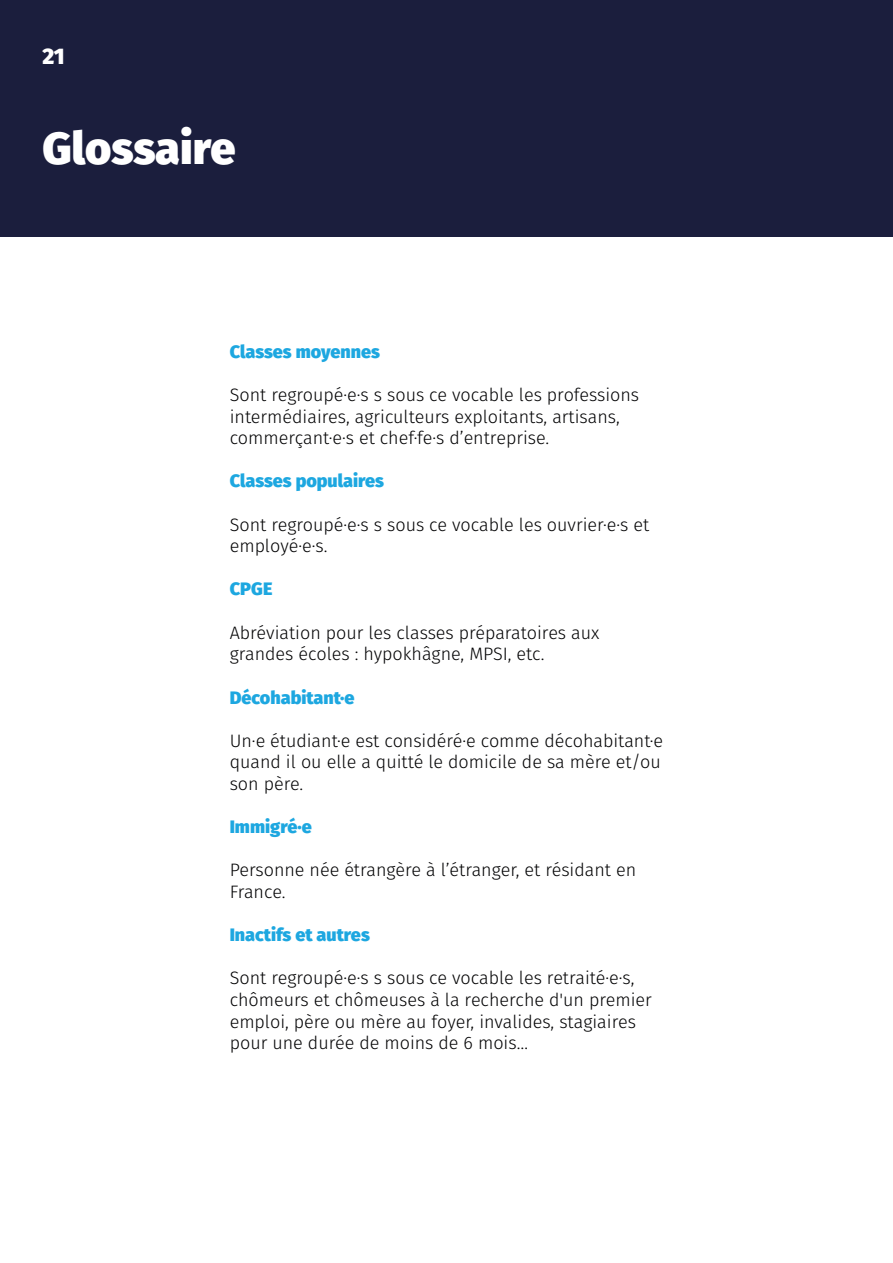
<style>
.page{position:relative;width:893px;height:1263px;background:#fff}
.page>*{position:absolute;margin:0;border:0;box-sizing:border-box;transform-origin:0 0}
.t1{font:800 45px "Fira Sans";color:#fff}
.t2{font:800 22.5px "Fira Sans";color:#fff}
.t3{font:300 18px/21.6px "Fira Sans";color:#020203}
.t4{font:800 18px "Fira Sans";color:#1da7e0}
.s1{color:#000}
</style>
<div class="page">
<div style="left:0;top:0;width:893px;height:236px;background:#1b1e3d"></div>
<p class="t2" style="left:43px;top:36px;width:24px">21</p>
<h1 class="t1" style="left:43px;top:109px;width:195px">Glossaire</h1>
<p class="t4" style="left:230px;top:335px;width:152px">Classes moyennes</p>
<p class="t3" style="left:230px;top:384px;width:411px">Sont regroupé·e·s s sous ce vocable les professions intermédiaires, agriculteurs exploitants, artisans, commerçant·e·s et chef·fe·s d’entreprise.</p>
<p class="t4" style="left:230px;top:465px;width:156px">Classes populaires</p>
<p class="t3" style="left:230px;top:513px;width:421px">Sont regroupé·e·s s sous ce vocable les ouvrier·e·s et employé·e·s.</p>
<p class="t4" style="left:230px;top:573px;width:44px">CPGE</p>
<p class="t3" style="left:230px;top:621px;width:371px">Abréviation pour les classes préparatoires aux grandes écoles : hypokhâgne, MPSI, etc.</p>
<p class="t4" style="left:230px;top:681px;width:126px">Décohabitant·e</p>
<p class="t3" style="left:230px;top:729px;width:435px">Un<span class="s1">·e</span> étudiant<span class="s1">·e</span> est considéré<span class="s1">·e</span> comme décohabitant<span class="s1">·e </span>quand il ou elle a quitté le domicile de sa mère et/ou son père.</p>
<p class="t4" style="left:230px;top:811px;width:84px">Immigré·e</p>
<p class="t3" style="left:230px;top:859px;width:408px">Personne née étrangère à l’étranger, et résidant en<br>France.</p>
<p class="t4" style="left:230px;top:919px;width:142px">Inactifs et autres</p>
<p class="t3" style="left:230px;top:967px;width:424px">Sont regroupé·e·s s sous ce vocable les retraité·e·s, chômeurs et chômeuses à la recherche d'un premier emploi, père ou mère au foyer, invalides, stagiaires pour une durée de moins de 6 mois…</p>
</div>
